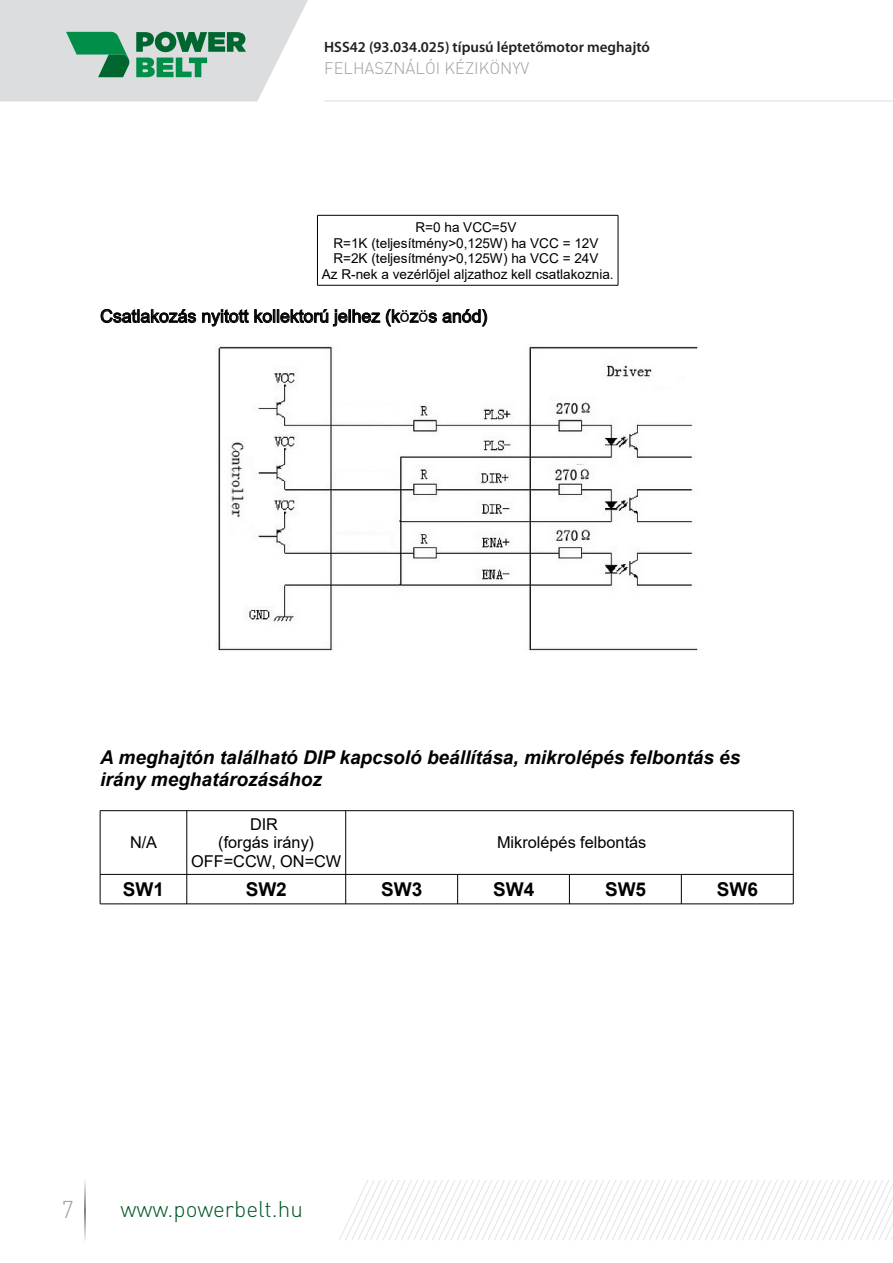
<style>
.page{position:relative;width:893px;height:1263px;background:#fff}
.page>*{position:absolute;margin:0;border:0;box-sizing:border-box;transform-origin:0 0}
.t1{font:300 24px "DIN Pro";color:#9d9fa2}
.t2{font:300 22.5px "DIN Pro";color:#005523}
.t3{font:italic 700 19.05px/21.9px "Arial";color:#000}
.t4{font:700 19.05px "Arial";color:#000}
.t5{font:17.7px "Arial";color:#000}
.t6{font:300 16.5px "DIN Pro";color:#9d9fa2}
.t7{font:16.35px/18.8px "Arial";color:#000;text-align:center}
.t8{font:600 15px "Myriad Pro";color:#231f20}
.t9{font:13.65px/15.6px "Arial";color:#000;text-align:center}
</style>
<div class="page">
<hr style="left:317px;top:215px;width:301px;height:1px;background:#000">
<hr style="left:317px;top:285px;width:301px;height:1px;background:#000">
<hr style="left:317px;top:215px;width:1px;height:70px;background:#000">
<hr style="left:618px;top:215px;width:1px;height:70px;background:#000">
<svg style="left:101px;top:309px;width:95px;height:14px"></svg>
<svg style="left:202px;top:309px;width:178px;height:18px"></svg>
<svg style="left:386px;top:309px;width:15px;height:18px"></svg>
<svg style="left:410px;top:313px;width:9px;height:10px"></svg>
<svg style="left:428px;top:309px;width:59px;height:18px"></svg>
<hr style="left:100px;top:810px;width:693px;height:1px;background:#000">
<hr style="left:100px;top:874px;width:693px;height:1px;background:#000">
<hr style="left:100px;top:904px;width:693px;height:1px;background:#000">
<hr style="left:100px;top:811px;width:1px;height:93px;background:#000">
<hr style="left:187px;top:811px;width:1px;height:93px;background:#000">
<hr style="left:345px;top:811px;width:1px;height:93px;background:#000">
<hr style="left:457px;top:874px;width:1px;height:30px;background:#000">
<hr style="left:569px;top:874px;width:1px;height:30px;background:#000">
<hr style="left:681px;top:874px;width:1px;height:30px;background:#000">
<hr style="left:793px;top:811px;width:1px;height:93px;background:#000">
<img style="left:218px;top:345px;width:479px;height:306px">
<svg style="left:339px;top:1180px;width:554px;height:60px"></svg>
<svg style="left:85px;top:1181px;width:1px;height:59px"></svg>
<hr style="left:324px;top:101px;width:569px;height:1px;background:#dcdddf">
<svg style="left:0;top:0;width:325px;height:101px;background:#c4d4ce"></svg>
<p class="t8" style="left:324px;top:39px;width:327px">HSS42 (93.034.025) típusú léptetőmotor meghajtó</p>
<p class="t6" style="left:324px;top:55px;width:207px">FELHASZNÁLÓI KÉZIKÖNYV</p>
<p class="t9" style="left:322px;top:219px;width:293px">R=0 ha VCC=5V<br>R=1K (teljesítmény&gt;0,125W) ha VCC = 12V R=2K (teljesítmény&gt;0,125W) ha VCC = 24V<br>Az R-nek a vezérlőjel aljzathoz kell csatlakoznia.</p>
<p class="t5" style="left:100px;top:306px;width:389px">Csatlakozás nyitott kollektorú jelhez (közös anód)</p>
<h3 class="t3" style="left:100px;top:747px;width:642px">A meghajtón található DIP kapcsoló beállítása, mikrolépés felbontás és irány meghatározásához</h3>
<p class="t7" style="left:130px;top:833px;width:29px">N/A</p>
<p class="t7" style="left:191px;top:815px;width:152px">DIR<br>(forgás irány)<br>OFF=CCW, ON=CW</p>
<p class="t7" style="left:497px;top:833px;width:151px">Mikrolépés felbontás</p>
<h3 class="t4" style="left:123px;top:882px;width:43px">SW1</h3>
<h3 class="t4" style="left:246px;top:882px;width:43px">SW2</h3>
<h3 class="t4" style="left:381px;top:882px;width:43px">SW3</h3>
<h3 class="t4" style="left:493px;top:882px;width:43px">SW4</h3>
<h3 class="t4" style="left:605px;top:882px;width:43px">SW5</h3>
<h3 class="t4" style="left:717px;top:882px;width:43px">SW6</h3>
<h1 class="t1" style="left:62px;top:1190px;width:14px">7</h1>
<h2 class="t2" style="left:120px;top:1191px;width:184px">www.powerbelt.hu</h2>
</div>
